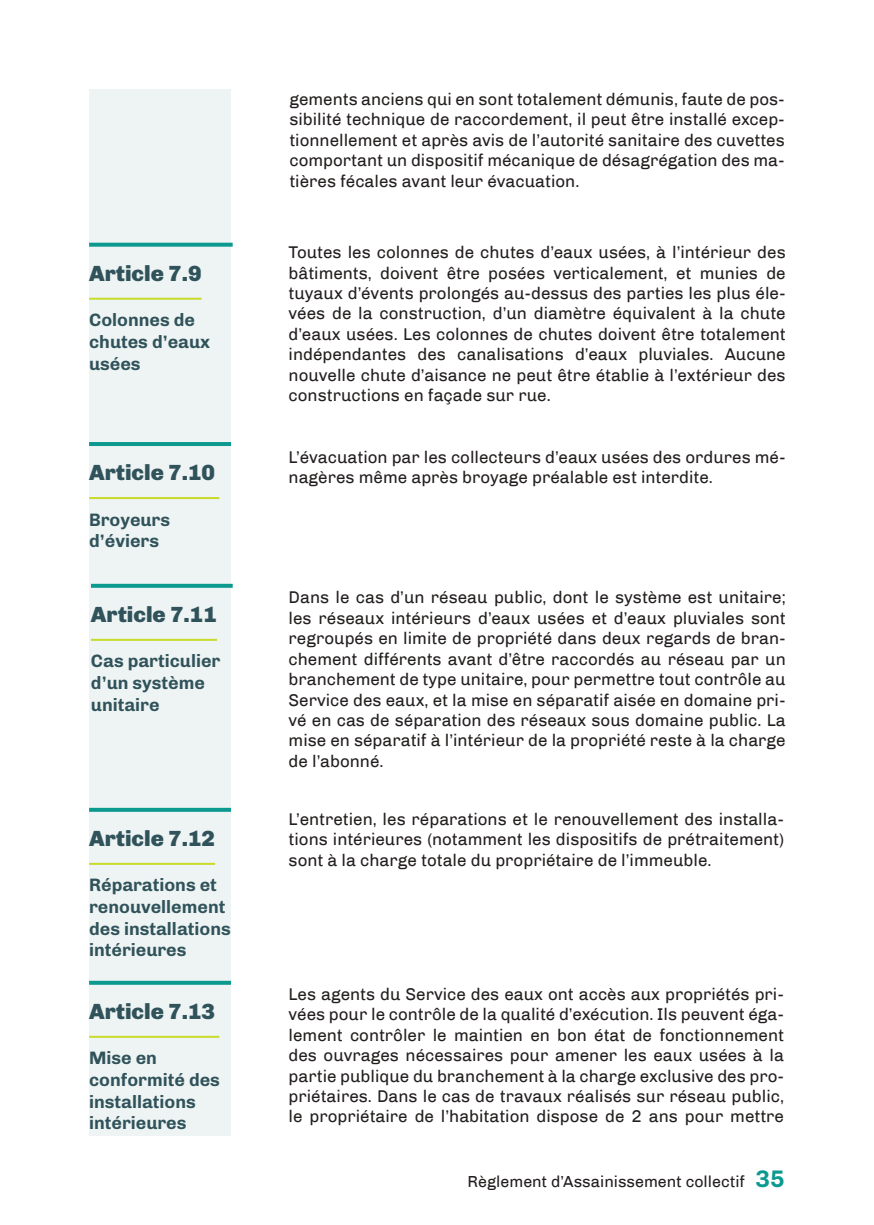
<style>
.page{position:relative;width:874px;height:1225px;background:#fff}
.page>*{position:absolute;margin:0;border:0;box-sizing:border-box;transform-origin:0 0}
.t1{font:900 22px "Chivo";color:#30525a}
.t2{font:700 18px/21.6px "Chivo";color:#30525a}
.t3{font:17px/20.4px "Chivo";color:#241f1f;text-align:justify}
.t4{font:16px "Chivo";color:#241f1f}
.s1{font-weight:700;font-size:24px;color:#0c9990}
</style>
<div class="page">
<div style="left:89px;top:89px;width:142px;height:1047px;background:#eef4f3"></div>
<svg style="left:89px;top:243px;width:143px;height:4px"></svg>
<hr style="left:89px;top:298px;width:112px;height:2px;background:#c7db28">
<hr style="left:89px;top:442px;width:142px;height:4px;background:#0c9990">
<hr style="left:89px;top:497px;width:130px;height:2px;background:#c7db28">
<svg style="left:91px;top:584px;width:141px;height:4px"></svg>
<hr style="left:91px;top:639px;width:126px;height:2px;background:#c7db28">
<svg style="left:89px;top:808px;width:142px;height:4px"></svg>
<hr style="left:89px;top:863px;width:126px;height:2px;background:#c7db28">
<svg style="left:89px;top:980px;width:142px;height:4px"></svg>
<hr style="left:89px;top:1035px;width:130px;height:2px;background:#c7db28">
<p class="t1" style="left:89px;top:260px;width:114px">Article 7.9</p>
<p class="t2" style="left:89px;top:309px;width:122px">Colonnes de chutes d’eaux usées</p>
<p class="t1" style="left:89px;top:459px;width:127px">Article 7.10</p>
<p class="t2" style="left:89px;top:509px;width:82px">Broyeurs d’éviers</p>
<p class="t1" style="left:91px;top:601px;width:127px">Article 7.11</p>
<p class="t2" style="left:91px;top:650px;width:131px">Cas particulier d’un système unitaire</p>
<p class="t1" style="left:89px;top:825px;width:127px">Article 7.12</p>
<p class="t2" style="left:89px;top:874px;width:143px">Réparations et renouvellement des installations intérieures</p>
<p class="t1" style="left:89px;top:998px;width:127px">Article 7.13</p>
<p class="t2" style="left:89px;top:1047px;width:132px">Mise en conformité des installations intérieures</p>
<p class="t3" style="left:289px;top:89px;width:496px">gements anciens qui en sont totalement démunis, faute de pos&shy;sibilité technique de raccordement, il peut être installé excep&shy;tionnellement et après avis de l’autorité sanitaire des cuvettes comportant un dispositif mécanique de désagrégation des ma&shy;tières fécales avant leur évacuation.</p>
<p class="t3" style="left:288px;top:242px;width:498px">Toutes les colonnes de chutes d’eaux usées, à l’intérieur des bâtiments, doivent être posées verticalement, et munies de tuyaux d’évents prolongés au-dessus des parties les plus éle&shy;vées de la construction, d’un diamètre équivalent à la chute d’eaux usées. Les colonnes de chutes doivent être totalement indépendantes des canalisations d’eaux pluviales. Aucune nouvelle chute d’aisance ne peut être établie à l’extérieur des constructions en façade sur rue.</p>
<p class="t3" style="left:288px;top:446px;width:498px">L’évacuation par les collecteurs d’eaux usées des ordures mé&shy;nagères même après broyage préalable est interdite.</p>
<p class="t3" style="left:288px;top:587px;width:498px">Dans le cas d’un réseau public, dont le système est unitaire; les réseaux intérieurs d’eaux usées et d’eaux pluviales sont regroupés en limite de propriété dans deux regards de bran&shy;chement différents avant d’être raccordés au réseau par un branchement de type unitaire, pour permettre tout contrôle au Service des eaux, et la mise en séparatif aisée en domaine pri&shy;vé en cas de séparation des réseaux sous domaine public. La mise en séparatif à l’intérieur de la propriété reste à la charge de l’abonné.</p>
<p class="t3" style="left:288px;top:809px;width:496px">L’entretien, les réparations et le renouvellement des installa&shy;tions intérieures (notamment les dispositifs de prétraitement) sont à la charge totale du propriétaire de l’immeuble.</p>
<p class="t3" style="left:288px;top:984px;width:496px">Les agents du Service des eaux ont accès aux propriétés pri&shy;vées pour le contrôle de la qualité d’exécution. Ils peuvent éga&shy;lement contrôler le maintien en bon état de fonctionnement des ouvrages nécessaires pour amener les eaux usées à la partie publique du branchement à la charge exclusive des pro&shy;priétaires. Dans le cas de travaux réalisés sur réseau public, le propriétaire de l’habitation dispose de 2 ans pour mettre</p>
<p class="t4" style="left:467px;top:1172px;width:318px">Règlement d’Assainissement collectif <span class="s1">35</span></p>
</div>
